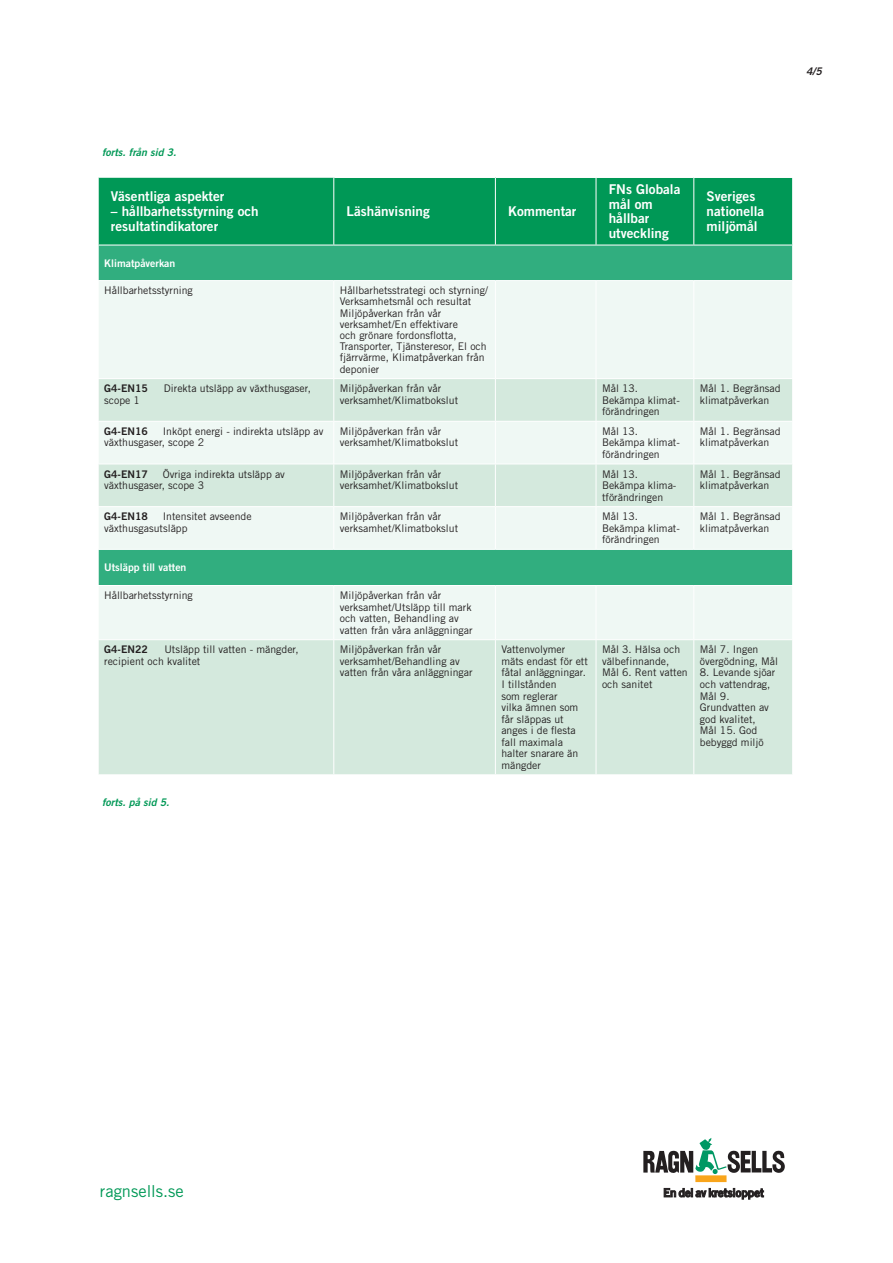
<style>
.page{position:relative;width:893px;height:1263px;background:#fff}
.page>*{position:absolute;margin:0;border:0;box-sizing:border-box;transform-origin:0 0}
.t1{font:16.5px "Trade Gothic LT Std";color:#009856}
.t2{font:13.5px/14.9px "Trade Gothic LT Std Bd 2";color:#fff}
.t3{font:10.5px/11.6px "Trade Gothic LT Std";color:#231f20}
.t4{font:10.5px "Trade Gothic LT Std Bd 2";color:#231f20}
.t5{font:10.5px "Trade Gothic LT Std Bd 2";color:#fff}
.t6{font:10.5px "Trade Gothic LT Std Bd 2 Obl";color:#009856}
.t7{font:10.5px "Trade Gothic LT Std Bd 2 Obl";color:#231f20}
</style>
<div class="page">
<div style="left:99px;top:178px;width:693px;height:67px;background:#009856"></div>
<div style="left:99px;top:246px;width:693px;height:34px;background:#31ae7f"></div>
<div style="left:99px;top:281px;width:693px;height:97px;background:#eff8f4"></div>
<svg style="left:99px;top:379px;width:693px;height:395px;fill:#d4e9dd"></svg>
<hr style="left:333px;top:281px;width:1px;height:97px;background:#fff">
<hr style="left:495px;top:281px;width:1px;height:97px;background:#fff">
<hr style="left:596px;top:281px;width:1px;height:97px;background:#fff">
<hr style="left:693px;top:281px;width:1px;height:97px;background:#fff">
<hr style="left:333px;top:379px;width:1px;height:42px;background:#fff">
<hr style="left:495px;top:379px;width:1px;height:42px;background:#fff">
<hr style="left:596px;top:379px;width:1px;height:42px;background:#fff">
<hr style="left:693px;top:379px;width:1px;height:42px;background:#fff">
<hr style="left:98px;top:421px;width:236px;height:1px;background:#fff">
<hr style="left:334px;top:421px;width:161px;height:1px;background:#fff">
<hr style="left:333px;top:422px;width:1px;height:42px;background:#fff">
<hr style="left:495px;top:421px;width:101px;height:1px;background:#fff">
<hr style="left:495px;top:422px;width:1px;height:42px;background:#fff">
<hr style="left:596px;top:421px;width:98px;height:1px;background:#fff">
<hr style="left:596px;top:422px;width:1px;height:42px;background:#fff">
<hr style="left:694px;top:421px;width:99px;height:1px;background:#fff">
<hr style="left:693px;top:422px;width:1px;height:42px;background:#fff">
<hr style="left:98px;top:464px;width:236px;height:1px;background:#fff">
<hr style="left:334px;top:464px;width:161px;height:1px;background:#fff">
<hr style="left:333px;top:464px;width:1px;height:42px;background:#fff">
<hr style="left:495px;top:464px;width:101px;height:1px;background:#fff">
<hr style="left:495px;top:464px;width:1px;height:42px;background:#fff">
<hr style="left:596px;top:464px;width:98px;height:1px;background:#fff">
<hr style="left:596px;top:464px;width:1px;height:42px;background:#fff">
<hr style="left:694px;top:464px;width:99px;height:1px;background:#fff">
<hr style="left:693px;top:464px;width:1px;height:42px;background:#fff">
<hr style="left:98px;top:506px;width:236px;height:1px;background:#fff">
<hr style="left:334px;top:506px;width:161px;height:1px;background:#fff">
<hr style="left:333px;top:507px;width:1px;height:42px;background:#fff">
<hr style="left:495px;top:506px;width:101px;height:1px;background:#fff">
<hr style="left:495px;top:507px;width:1px;height:42px;background:#fff">
<hr style="left:596px;top:506px;width:98px;height:1px;background:#fff">
<hr style="left:596px;top:507px;width:1px;height:42px;background:#fff">
<hr style="left:694px;top:506px;width:99px;height:1px;background:#fff">
<hr style="left:693px;top:507px;width:1px;height:42px;background:#fff">
<hr style="left:98px;top:549px;width:236px;height:1px;background:#fff">
<hr style="left:334px;top:549px;width:161px;height:1px;background:#fff">
<hr style="left:495px;top:549px;width:101px;height:1px;background:#fff">
<hr style="left:596px;top:549px;width:98px;height:1px;background:#fff">
<hr style="left:694px;top:549px;width:99px;height:1px;background:#fff">
<hr style="left:98px;top:585px;width:236px;height:1px;background:#fff">
<hr style="left:334px;top:585px;width:161px;height:1px;background:#fff">
<hr style="left:333px;top:586px;width:1px;height:53px;background:#fff">
<hr style="left:495px;top:585px;width:101px;height:1px;background:#fff">
<hr style="left:495px;top:586px;width:1px;height:53px;background:#fff">
<hr style="left:596px;top:585px;width:98px;height:1px;background:#fff">
<hr style="left:596px;top:586px;width:1px;height:53px;background:#fff">
<hr style="left:694px;top:585px;width:99px;height:1px;background:#fff">
<hr style="left:693px;top:586px;width:1px;height:53px;background:#fff">
<hr style="left:98px;top:639px;width:236px;height:1px;background:#fff">
<hr style="left:334px;top:639px;width:161px;height:1px;background:#fff">
<hr style="left:333px;top:640px;width:1px;height:134px;background:#fff">
<hr style="left:495px;top:639px;width:101px;height:1px;background:#fff">
<hr style="left:495px;top:640px;width:1px;height:134px;background:#fff">
<hr style="left:596px;top:639px;width:98px;height:1px;background:#fff">
<hr style="left:596px;top:640px;width:1px;height:134px;background:#fff">
<hr style="left:694px;top:639px;width:99px;height:1px;background:#fff">
<hr style="left:693px;top:640px;width:1px;height:134px;background:#fff">
<hr style="left:333px;top:178px;width:1px;height:67px;background:#fff">
<hr style="left:495px;top:178px;width:1px;height:67px;background:#fff">
<hr style="left:596px;top:178px;width:1px;height:67px;background:#fff">
<hr style="left:693px;top:178px;width:1px;height:67px;background:#fff">
<svg style="left:664px;top:1188px;width:100px;height:11px"></svg>
<svg style="left:643px;top:1138px;width:142px;height:44px"></svg>
<p class="t7" style="left:806px;top:65px;width:17px">4/5</p>
<p class="t6" style="left:102px;top:146px;width:76px">forts. från sid 3.</p>
<p class="t2" style="left:111px;top:189px;width:115px">Väsentliga aspekter</p>
<p class="t2" style="left:111px;top:204px;width:149px">– hållbarhetsstyrning och resultatindikatorer</p>
<p class="t2" style="left:347px;top:204px;width:85px">Läshänvisning</p>
<p class="t2" style="left:508px;top:204px;width:70px">Kommentar</p>
<p class="t2" style="left:609px;top:181px;width:73px">FNs Globala mål om hållbar utveckling</p>
<p class="t2" style="left:707px;top:189px;width:59px">Sveriges nationella miljömål</p>
<p class="t5" style="left:104px;top:256px;width:73px">Klimatpåverkan</p>
<p class="t3" style="left:104px;top:285px;width:90px">Hållbarhetsstyrning</p>
<p class="t3" style="left:340px;top:285px;width:150px">Hållbarhetsstrategi och styrning/<br>Verksamhetsmål och resultat<br>Miljöpåverkan från vår verksamhet/En effektivare<br>och grönare fordonsflotta,<br>Transporter, Tjänsteresor, El och fjärrvärme, Klimatpåverkan från deponier</p>
<p class="t4" style="left:104px;top:382px;width:45px">G4-EN15</p>
<p class="t3" style="left:164px;top:383px;width:148px">Direkta utsläpp av växthusgaser,</p>
<p class="t3" style="left:104px;top:394px;width:37px">scope 1</p>
<p class="t3" style="left:340px;top:383px;width:120px">Miljöpåverkan från vår verksamhet/Klimatbokslut</p>
<p class="t3" style="left:602px;top:383px;width:79px">Mål 13.<br>Bekämpa klimat&shy;förändringen</p>
<p class="t3" style="left:700px;top:383px;width:82px">Mål 1. Begränsad klimatpåverkan</p>
<p class="t3" style="left:104px;top:425px;width:221px;text-indent:59px">Inköpt energi - indirekta utsläpp av växthusgaser, scope 2</p>
<p class="t3" style="left:340px;top:425px;width:120px">Miljöpåverkan från vår verksamhet/Klimatbokslut</p>
<p class="t3" style="left:602px;top:425px;width:79px">Mål 13.<br>Bekämpa klimat&shy;förändringen</p>
<p class="t3" style="left:700px;top:425px;width:82px">Mål 1. Begränsad klimatpåverkan</p>
<p class="t4" style="left:104px;top:467px;width:45px">G4-EN17</p>
<p class="t4" style="left:104px;top:425px;width:45px">G4-EN16</p>
<p class="t3" style="left:104px;top:468px;width:182px;text-indent:59px">Övriga indirekta utsläpp av växthusgaser, scope 3</p>
<p class="t3" style="left:340px;top:468px;width:120px">Miljöpåverkan från vår verksamhet/Klimatbokslut</p>
<p class="t3" style="left:602px;top:468px;width:76px">Mål 13.<br>Bekämpa klima&shy;tförändringen</p>
<p class="t3" style="left:700px;top:468px;width:82px">Mål 1. Begränsad klimatpåverkan</p>
<p class="t4" style="left:104px;top:510px;width:45px">G4-EN18</p>
<p class="t3" style="left:104px;top:511px;width:149px;text-indent:59px">Intensitet avseende växthusgasutsläpp</p>
<p class="t3" style="left:340px;top:511px;width:120px">Miljöpåverkan från vår verksamhet/Klimatbokslut</p>
<p class="t3" style="left:602px;top:511px;width:79px">Mål 13.<br>Bekämpa klimat&shy;förändringen</p>
<p class="t3" style="left:700px;top:511px;width:82px">Mål 1. Begränsad klimatpåverkan</p>
<p class="t5" style="left:104px;top:561px;width:84px">Utsläpp till vatten</p>
<p class="t3" style="left:104px;top:589px;width:90px">Hållbarhetsstyrning</p>
<p class="t3" style="left:340px;top:589px;width:134px">Miljöpåverkan från vår verksamhet/Utsläpp till mark och vatten, Behandling av vatten från våra anläggningar</p>
<p class="t4" style="left:104px;top:643px;width:45px">G4-EN22</p>
<p class="t3" style="left:104px;top:644px;width:196px;text-indent:60px">Utsläpp till vatten - mängder, recipient och kvalitet</p>
<p class="t3" style="left:340px;top:644px;width:134px">Miljöpåverkan från vår verksamhet/Behandling av vatten från våra anläggningar</p>
<p class="t3" style="left:501px;top:644px;width:88px">Vattenvolymer mäts endast för ett fåtal anläggningar.<br>I tillstånden<br>som reglerar<br>vilka ämnen som får släppas ut anges i de flesta fall maximala halter snarare än mängder</p>
<p class="t3" style="left:602px;top:644px;width:87px">Mål 3. Hälsa och välbefinnande,<br>Mål 6. Rent vatten och sanitet</p>
<p class="t3" style="left:700px;top:644px;width:80px">Mål 7. Ingen övergödning, Mål</p>
<p class="t3" style="left:700px;top:667px;width:77px">8. Levande sjöar och vattendrag,<br>Mål 9.<br>Grundvatten av god kvalitet,<br>Mål 15. God bebyggd miljö</p>
<p class="t6" style="left:102px;top:796px;width:69px">forts. på sid 5.</p>
<h1 class="t1" style="left:100px;top:1181px;width:85px">ragnsells.se</h1>
</div>
